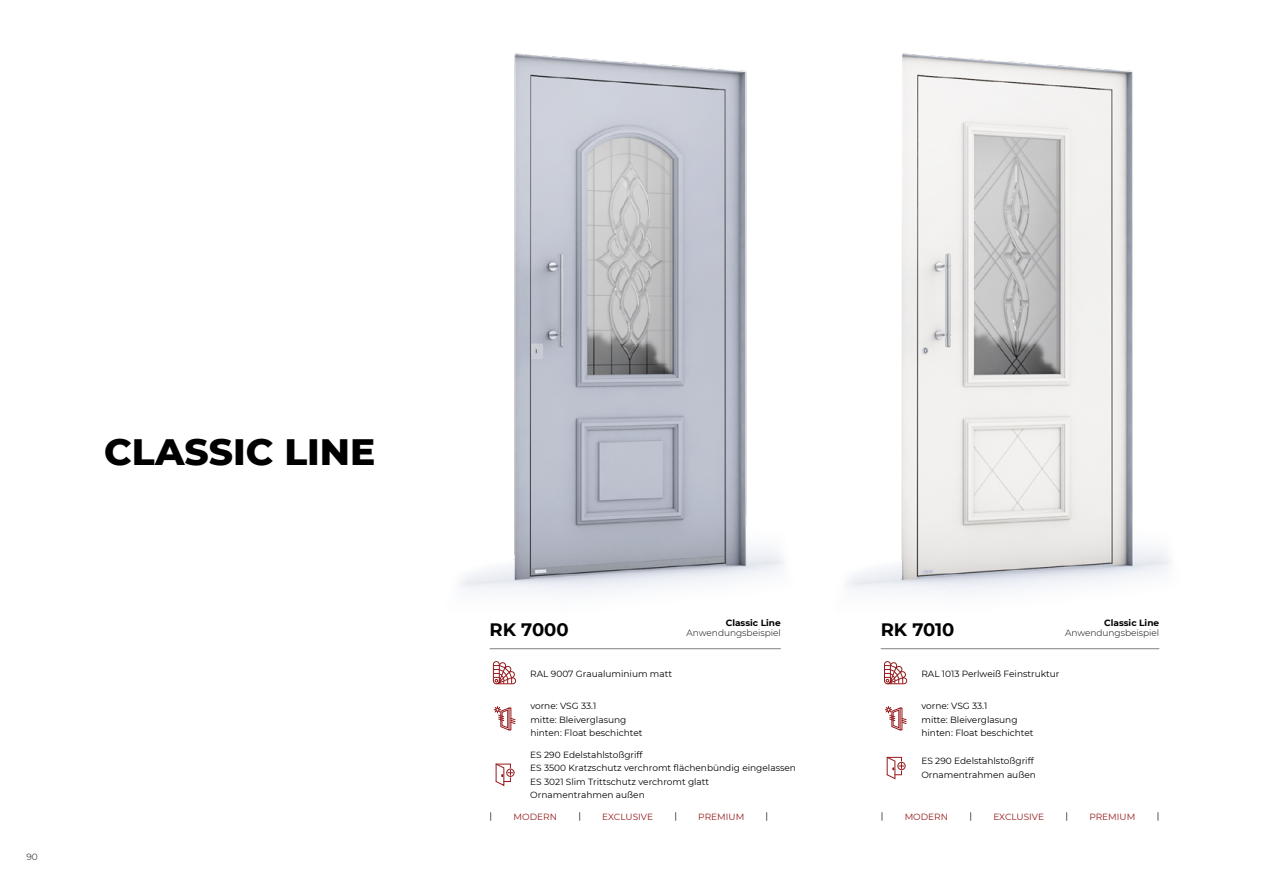
<style>
.page{position:relative;width:1263px;height:893px;background:#fff}
.page>*{position:absolute;margin:0;border:0;box-sizing:border-box;transform-origin:0 0}
.t1{font:800 37.5px "Montserrat";color:#000}
.t2{font:700 18px "Montserrat";color:#000}
.t3{font:9px/13.5px "Montserrat";color:#000}
.t4{font:9px "Montserrat";color:#95191b}
.t5{font:300 9px "Montserrat";color:#000}
.t6{font:700 9px "Montserrat";color:#000}
</style>
<div class="page">
<img style="left:846px;top:53px;width:325px;height:727px">
<img style="left:459px;top:53px;width:325px;height:729px">
<hr style="left:490px;top:648px;width:291px;height:1px;background:#000">
<hr style="left:881px;top:648px;width:278px;height:1px;background:#000">
<div style="left:506px;top:769px;width:8px;height:8px;border:1px solid #95191c;border-radius:50%"></div>
<svg style="left:496px;top:764px;width:17px;height:22px"></svg>
<div style="left:898px;top:762px;width:7px;height:8px;border:1px solid #95191c;border-radius:50%"></div>
<svg style="left:887px;top:757px;width:17px;height:22px"></svg>
<div style="left:493px;top:661px;width:6px;height:23px;border:1px solid #95191c;border-radius:3px"></div>
<svg style="left:493px;top:662px;width:23px;height:22px"></svg>
<div style="left:884px;top:661px;width:6px;height:23px;border:1px solid #95191c;border-radius:3px"></div>
<svg style="left:884px;top:662px;width:23px;height:22px"></svg>
<svg style="left:494px;top:706px;width:21px;height:24px"></svg>
<svg style="left:885px;top:706px;width:21px;height:24px"></svg>
<h1 class="t1" style="left:104px;top:424px;width:273px">CLASSIC LINE</h1>
<p class="t5" style="left:27px;top:851px;width:13px">90</p>
<p class="t6" style="left:726px;top:616px;width:57px">Classic Line</p>
<p class="t5" style="left:687px;top:627px;width:96px">Anwendungsbeispiel</p>
<h2 class="t2" style="left:490px;top:617px;width:81px">RK 7000</h2>
<h2 class="t2" style="left:881px;top:617px;width:75px">RK 7010</h2>
<p class="t6" style="left:1104px;top:616px;width:57px">Classic Line</p>
<p class="t5" style="left:1065px;top:627px;width:96px">Anwendungsbeispiel</p>
<p class="t3" style="left:530px;top:667px;width:143px">RAL 9007 Graualuminium matt</p>
<p class="t3" style="left:921px;top:667px;width:140px">RAL 1013 Perlweiß Feinstruktur</p>
<p class="t3" style="left:530px;top:699px;width:114px">vorne: VSG 33.1<br>mitte: Bleiverglasung hinten: Float beschichtet</p>
<p class="t3" style="left:921px;top:699px;width:114px">vorne: VSG 33.1<br>mitte: Bleiverglasung hinten: Float beschichtet</p>
<p class="t3" style="left:530px;top:747px;width:267px">ES 290 Edelstahlstoßgriff<br>ES 3500 Kratzschutz verchromt flächenbündig eingelassen ES 3021 Slim Trittschutz verchromt glatt<br>Ornamentrahmen außen</p>
<p class="t3" style="left:921px;top:754px;width:116px">ES 290 Edelstahlstoßgriff<br>Ornamentrahmen außen</p>
<p class="t3" style="left:490px;top:808px;width:4px">|</p>
<p class="t4" style="left:514px;top:810px;width:45px">MODERN</p>
<p class="t3" style="left:578px;top:808px;width:4px">|</p>
<p class="t4" style="left:602px;top:810px;width:52px">EXCLUSIVE</p>
<p class="t3" style="left:674px;top:808px;width:4px">|</p>
<p class="t4" style="left:698px;top:810px;width:47px">PREMIUM</p>
<p class="t3" style="left:765px;top:808px;width:4px">|</p>
<p class="t3" style="left:881px;top:808px;width:4px">|</p>
<p class="t4" style="left:905px;top:810px;width:45px">MODERN</p>
<p class="t3" style="left:969px;top:808px;width:4px">|</p>
<p class="t4" style="left:993px;top:810px;width:52px">EXCLUSIVE</p>
<p class="t3" style="left:1065px;top:808px;width:4px">|</p>
<p class="t4" style="left:1089px;top:810px;width:47px">PREMIUM</p>
<p class="t3" style="left:1157px;top:808px;width:4px">|</p>
</div>
